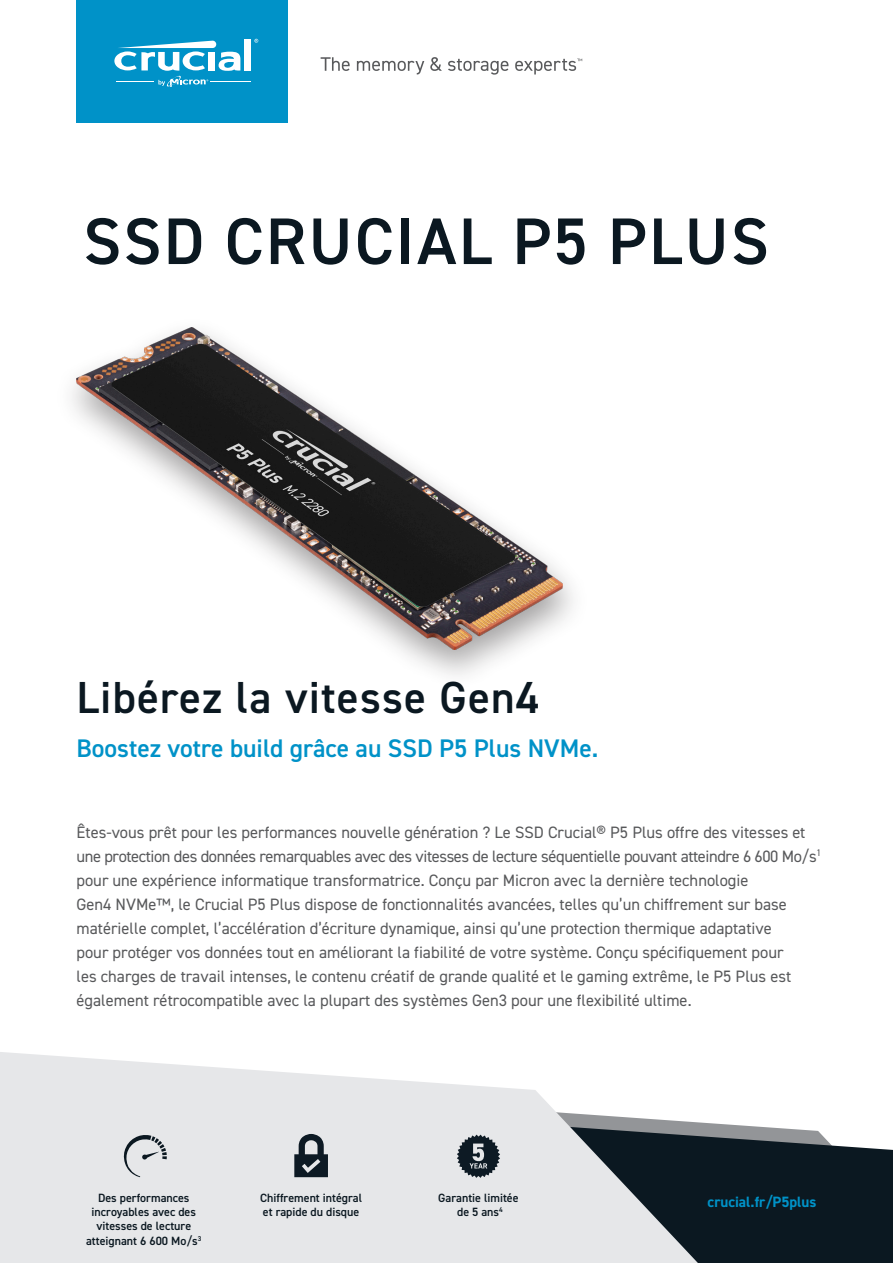
<style>
.page{position:relative;width:893px;height:1263px;background:#fff}
.page>*{position:absolute;margin:0;border:0;box-sizing:border-box;transform-origin:0 0}
.t1{font:600 66px "DIN2014";letter-spacing:.035em;color:#0b1821}
.t2{font:600 45px "DIN2014";letter-spacing:.025em;color:#0b1821}
.t3{font:600 25.5px "DIN2014";color:#0092c8}
.t4{font:16.5px/24px "DIN2014";color:#57585a}
.t5{font:700 15px "DIN2014";color:#0092c8}
.t6{font:600 12px/14.2px "DIN2014";color:#0b1821;text-align:center}
</style>
<div class="page">
<svg style="left:698px;top:1122px;width:195px;height:141px;background:#28333b"></svg>
<svg style="left:0;top:1052px;width:698px;height:211px;background:#dcdddf"></svg>
<svg style="left:457px;top:1134px;width:43px;height:44px;background:#616970"></svg>
<svg style="left:294px;top:1134px;width:34px;height:43px"></svg>
<svg style="left:121px;top:1133px;width:46px;height:44px;background:#c5c8cb"></svg>
<img style="left:77px;top:327px;width:486px;height:323px">
<div style="left:77px;top:0;width:211px;height:122px;background:#0092c8"></div>
<hr style="left:211px;top:82px;width:40px;height:1px;background:#fff">
<div style="left:245px;top:39px;width:6px;height:32px;background:#fff"></div>
<svg style="left:114px;top:41px;width:126px;height:46px"></svg>
<svg style="left:254px;top:39px;width:4px;height:4px"></svg>
<svg style="left:321px;top:57px;width:29px;height:14px"></svg>
<svg style="left:357px;top:61px;width:67px;height:13px"></svg>
<svg style="left:430px;top:57px;width:12px;height:14px"></svg>
<svg style="left:448px;top:59px;width:60px;height:16px"></svg>
<svg style="left:515px;top:59px;width:67px;height:15px"></svg>
<p class="t1" style="left:83px;top:198px;width:687px">SSD CRUCIAL P5 PLUS</p>
<p class="t2" style="left:77px;top:668px;width:464px">Libérez la vitesse Gen4</p>
<p class="t3" style="left:77px;top:732px;width:523px">Boostez votre build grâce au SSD P5 Plus NVMe.</p>
<p class="t4" style="left:77px;top:820px;width:746px">Êtes-vous prêt pour les performances nouvelle génération ? Le SSD Crucial® P5 Plus offre des vitesses et une protection des données remarquables avec des vitesses de lecture séquentielle pouvant atteindre 6 600 Mo/s<sup>1 </sup>pour une expérience informatique transformatrice. Conçu par Micron avec la dernière technologie<br>Gen4 NVMe™, le Crucial P5 Plus dispose de fonctionnalités avancées, telles qu’un chiffrement sur base matérielle complet, l’accélération d’écriture dynamique, ainsi qu’une protection thermique adaptative<br>pour protéger vos données tout en améliorant la fiabilité de votre système. Conçu spécifiquement pour<br>les charges de travail intenses, le contenu créatif de grande qualité et le gaming extrême, le P5 Plus est également rétrocompatible avec la plupart des systèmes Gen3 pour une flexibilité ultime.</p>
<p class="t6" style="left:86px;top:1190px;width:117px">Des performances incroyables avec des vitesses de lecture atteignant 6 600 Mo/s<sup>3</sup></p>
<p class="t6" style="left:260px;top:1190px;width:103px;text-align:left">Chiffrement intégral et rapide du disque</p>
<p class="t6" style="left:438px;top:1190px;width:82px">Garantie limitée de 5 ans<sup>4</sup></p>
<p class="t5" style="left:708px;top:1192px;width:110px">crucial.fr/P5plus</p>
</div>
